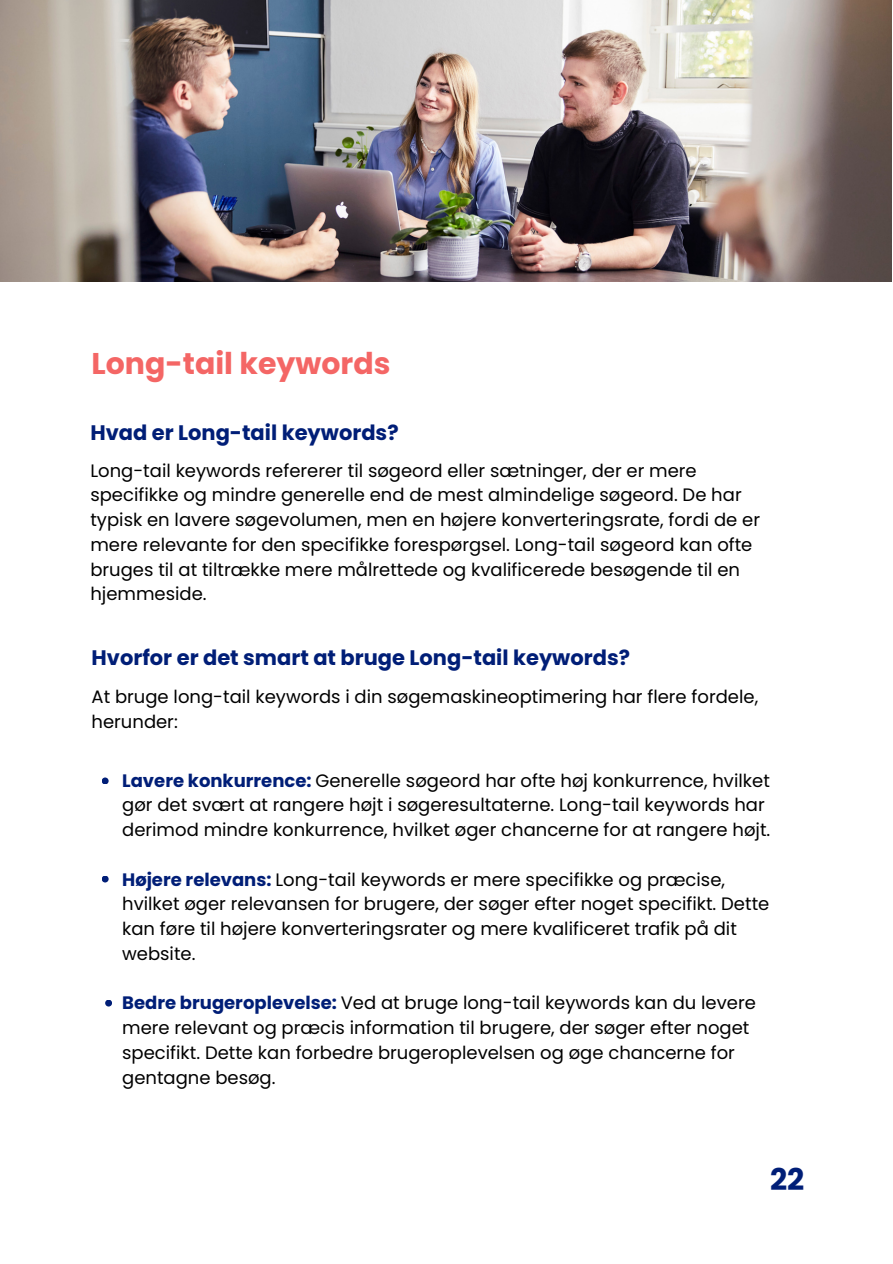
<style>
.page{position:relative;width:893px;height:1264px;background:#fff}
.page>*{position:absolute;margin:0;border:0;box-sizing:border-box;transform-origin:0 0}
.t1{font:700 30px "Poppins";color:#f46665}
.t2{font:700 30px "Poppins";color:#001e77}
.t3{font:700 21px "Poppins";color:#001e77}
.t4{font:18px/24.8px "Poppins";color:#000}
.s1{font-weight:700;color:#001e77}
</style>
<div class="page">
<div style="left:102px;top:777px;width:7px;height:7px;background:#001e77;border-radius:50%"></div>
<div style="left:102px;top:875px;width:7px;height:7px;background:#001e77;border-radius:50%"></div>
<div style="left:105px;top:999px;width:7px;height:7px;background:#001e77;border-radius:50%"></div>
<img style="left:0;top:0;width:891px;height:281px">
<h1 class="t1" style="left:92px;top:346px;width:300px">Long-tail keywords</h1>
<p class="t3" style="left:90px;top:420px;width:310px">Hvad er Long-tail keywords?</p>
<p class="t4" style="left:90px;top:458px;width:671px">Long-tail keywords refererer til søgeord eller sætninger, der er mere specifikke og mindre generelle end de mest almindelige søgeord. De har typisk en lavere søgevolumen, men en højere konverteringsrate, fordi de er mere relevante for den specifikke forespørgsel. Long-tail søgeord kan ofte bruges til at tiltrække mere målrettede og kvalificerede besøgende til en hjemmeside.</p>
<p class="t3" style="left:92px;top:646px;width:540px">Hvorfor er det smart at bruge Long-tail keywords?</p>
<p class="t4" style="left:92px;top:684px;width:668px">At bruge long-tail keywords i din søgemaskineoptimering har flere fordele, herunder:</p>
<p class="t4" style="left:122px;top:768px;width:649px"><span class="s1">Lavere konkurrence:</span> Generelle søgeord har ofte høj konkurrence, hvilket gør det svært at rangere højt i søgeresultaterne. Long-tail keywords har derimod mindre konkurrence, hvilket øger chancerne for at rangere højt.</p>
<p class="t4" style="left:122px;top:867px;width:648px"><span class="s1">Højere relevans:</span> Long-tail keywords er mere specifikke og præcise, hvilket øger relevansen for brugere, der søger efter noget specifikt. Dette kan føre til højere konverteringsrater og mere kvalificeret trafik på dit website.</p>
<p class="t4" style="left:122px;top:990px;width:635px"><span class="s1">Bedre brugeroplevelse:</span> Ved at bruge long-tail keywords kan du levere mere relevant og præcis information til brugere, der søger efter noget specifikt. Dette kan forbedre brugeroplevelsen og øge chancerne for gentagne besøg.</p>
<h1 class="t2" style="left:770px;top:1161px;width:36px">22</h1>
</div>
